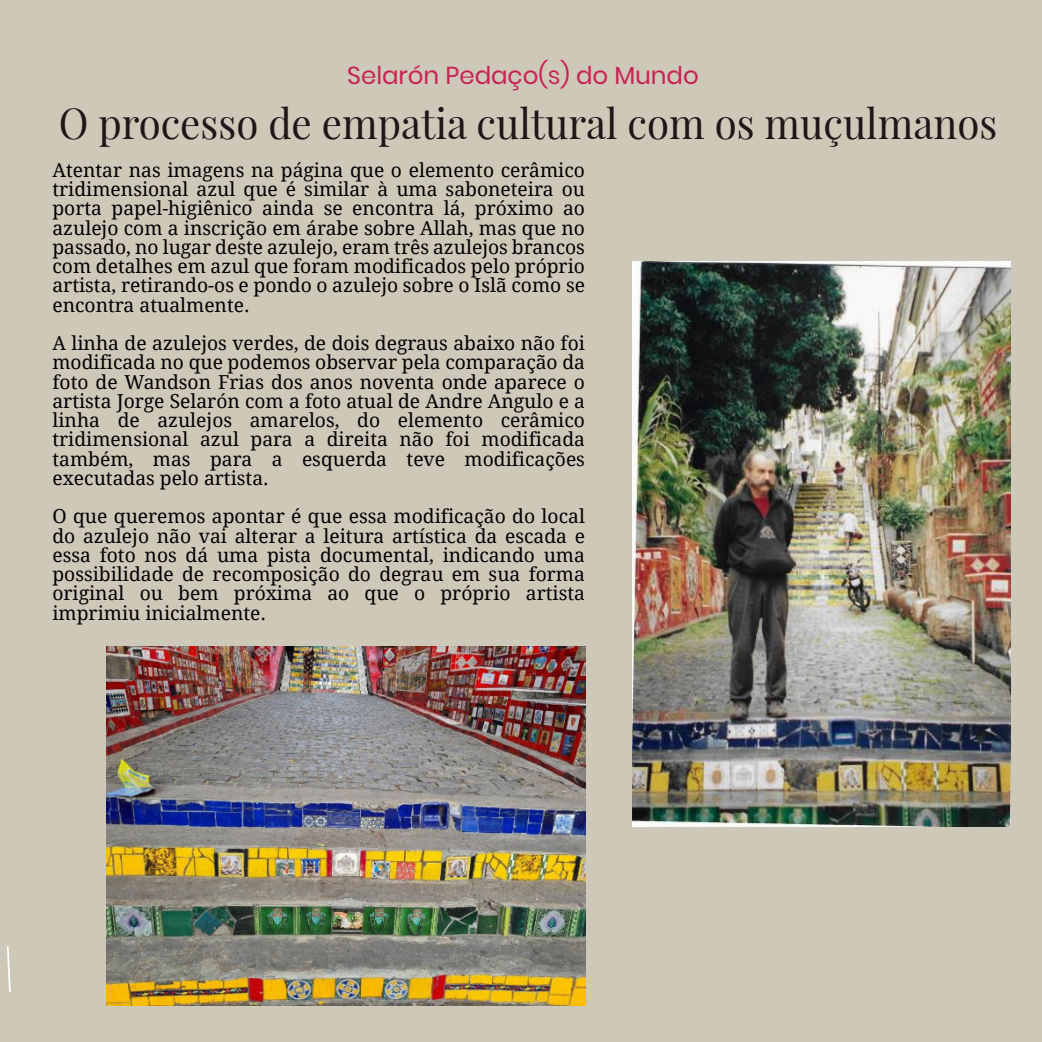
<style>
.page{position:relative;width:1042px;height:1042px;background:#cec8b9}
.page>*{position:absolute;margin:0;border:0;box-sizing:border-box;transform-origin:0 0}
.t1{font:42px "Playfair Display";color:#211518;scale:.96 1}
.t2{font:24.5px "Poppins";letter-spacing:-.005em;color:#c82254}
.t3{font:19.25px/19.2px "Droid Serif";color:#000;text-align:justify}
</style>
<div class="page">
<svg style="left:7px;top:946px;width:4px;height:46px"></svg>
<img style="left:633px;top:261px;width:378px;height:565px">
<img style="left:107px;top:647px;width:478px;height:358px">
<p class="t2" style="left:347px;top:59px;width:353px">Selarón Pedaço(s) do Mundo</p>
<h1 class="t1" style="left:59px;top:93px;width:979px">O processo de empatia cultural com os muçulmanos</h1>
<p class="t3" style="left:52px;top:162px;width:534px">Atentar nas imagens na página que o elemento cerâmico tridimensional azul que é similar à uma saboneteira ou porta papel-higiênico ainda se encontra lá, próximo ao azulejo com a inscrição em árabe sobre Allah, mas que no passado, no lugar deste azulejo, eram três azulejos brancos com detalhes em azul que foram modificados pelo próprio artista, retirando-os e pondo o azulejo sobre o Islã como se encontra atualmente.</p>
<p class="t3" style="left:52px;top:335px;width:534px">A linha de azulejos verdes, de dois degraus abaixo não foi modificada no que podemos observar pela comparação da foto de Wandson Frias dos anos noventa onde aparece o artista Jorge Selarón com a foto atual de Andre Angulo e a linha de azulejos amarelos, do elemento cerâmico tridimensional azul para a direita não foi modificada também, mas para a esquerda teve modificações executadas pelo artista.</p>
<p class="t3" style="left:52px;top:509px;width:534px">O que queremos apontar é que essa modificação do local do azulejo não vai alterar a leitura artística da escada e essa foto nos dá uma pista documental, indicando uma possibilidade de recomposição do degrau em sua forma original ou bem próxima ao que o próprio artista imprimiu inicialmente.</p>
</div>
